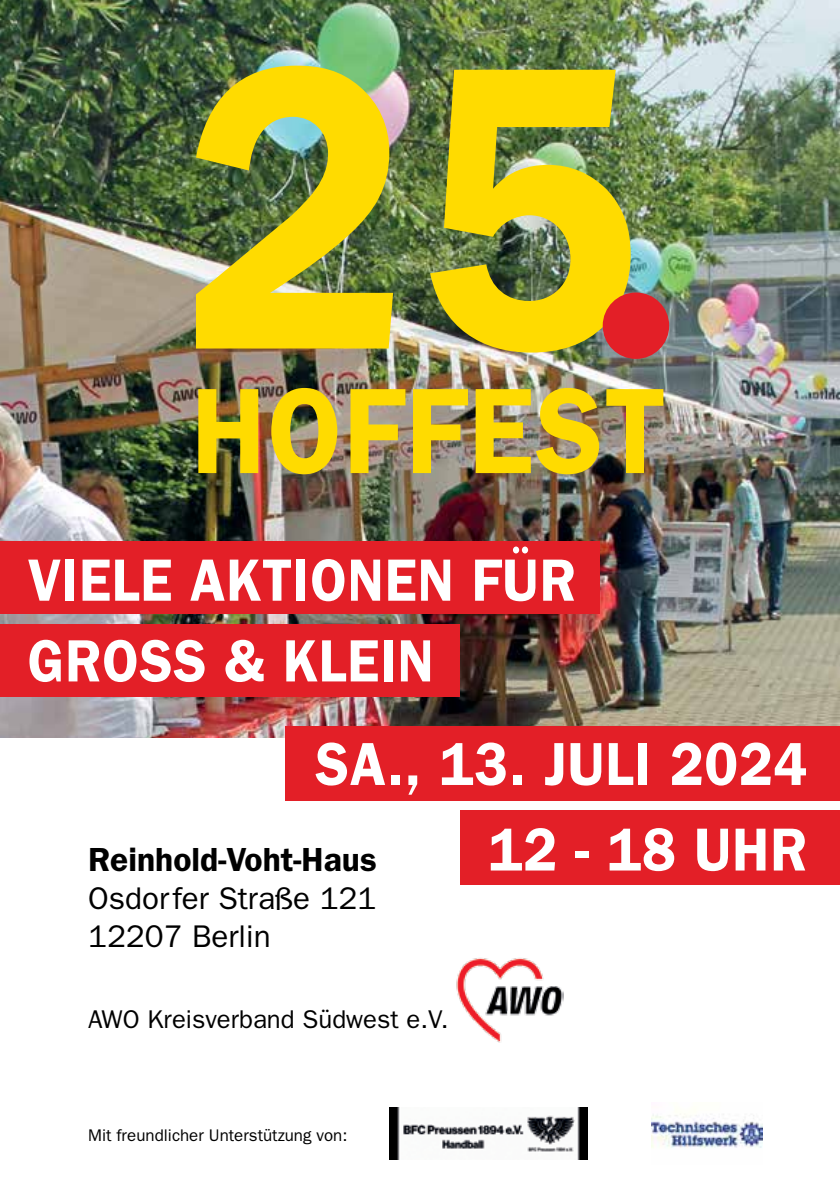
<style>
.page{position:relative;width:840px;height:1191px;background:#fff}
.page>*{position:absolute;margin:0;border:0;box-sizing:border-box;transform-origin:0 0}
.t1{font:600 406.2px "Franklin Gothic";color:#ffdb00;scale:.92 1}
.t2{font:600 122.2px "Franklin Gothic";letter-spacing:.015em;color:#ffdb00;scale:.92 1}
.t3{font:600 61px/85.6px "Franklin Gothic";letter-spacing:.015em;color:#fff;text-align:right;scale:.92 1}
.t4{font:600 60px "Franklin Gothic";letter-spacing:.015em;color:#fff;scale:.92 1}
.t5{font:600 33.6px "Franklin Gothic";color:#000}
.t6{font:31.4px/37.8px "Franklin Gothic";color:#000}
.t7{font:25.8px "Franklin Gothic";color:#000}
.t8{font:17px "Franklin Gothic";color:#000}
</style>
<div class="page">
<img style="left:0;top:0;width:839px;height:737px">
<div style="left:285px;top:726px;width:554px;height:74px;background:#e31f27"></div>
<div style="left:460px;top:810px;width:379px;height:74px;background:#e31f27"></div>
<div style="left:602px;top:292px;width:66px;height:67px;background:#e31f27;border-radius:50%"></div>
<img style="left:456px;top:958px;width:107px;height:85px">
<div style="left:0;top:624px;width:459px;height:72px;background:#e31f27"></div>
<div style="left:0;top:541px;width:599px;height:73px;background:#e31f27"></div>
<img style="left:389px;top:1107px;width:198px;height:52px">
<img style="left:651px;top:1113px;width:111px;height:35px">
<h1 class="t1" style="left:181px;top:-31px;width:495px">25</h1>
<h2 class="t2" style="left:191px;top:359px;width:516px">HOFFEST</h2>
<h3 class="t4" style="left:28px;top:544px;width:591px">VIELE AKTIONEN FÜR</h3>
<h3 class="t4" style="left:28px;top:625px;width:442px">GROSS &amp; KLEIN</h3>
<h3 class="t3" style="left:315px;top:719px;width:536px">SA., 13. JULI 2024<br>12 - 18 uhr</h3>
<h3 class="t5" style="left:88px;top:840px;width:290px">Reinhold-Voht-Haus</h3>
<h3 class="t6" style="left:88px;top:879px;width:289px">Osdorfer Straße 121<br>12207 Berlin</h3>
<h3 class="t7" style="left:88px;top:1004px;width:362px">AWO Kreisverband Südwest e.V.</h3>
<p class="t8" style="left:88px;top:1125px;width:261px">Mit freundlicher Unterstützung von:</p>
</div>
